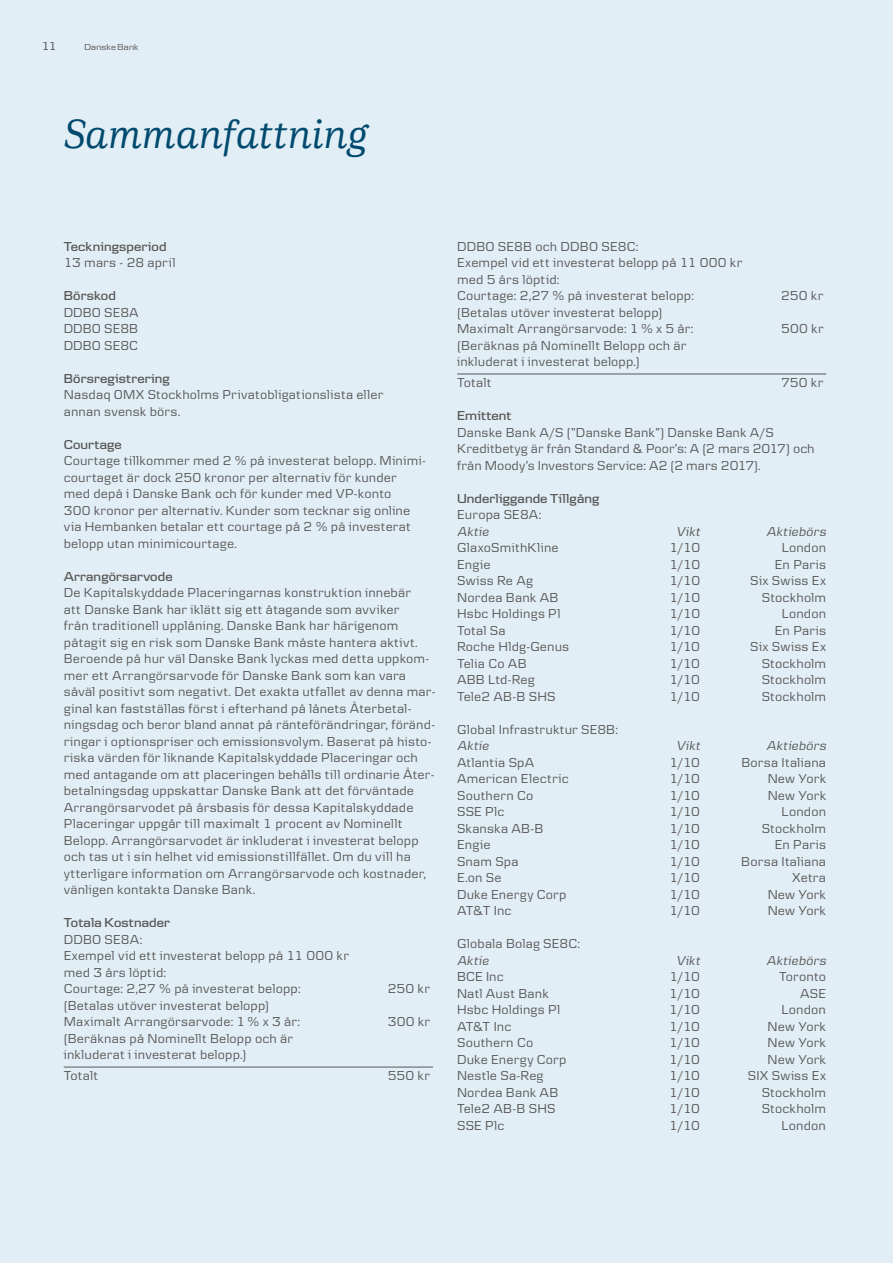
<style>
.page{position:relative;width:893px;height:1263px;background:#e2eef5}
.page>*{position:absolute;margin:0;border:0;box-sizing:border-box;transform-origin:0 0}
.t1{font:italic 500 42px "Danske Human";color:#004a6f}
.t2{font:13.5px/16.5px "Danske Text";letter-spacing:.01em;color:#575756}
.t3{font:600 13.5px "Danske Headline";letter-spacing:.01em;color:#575756}
.t4{font:italic 13.5px "Danske Text";letter-spacing:.01em;color:#575756}
.t5{font:12px "Danske Headline";color:#575756}
.t6{font:9px "Danske Headline";letter-spacing:.02em;color:#575756}
</style>
<div class="page">
<hr style="left:64px;top:1067px;width:369px;height:1px;background:#575756">
<hr style="left:457px;top:374px;width:369px;height:1px;background:#575756">
<p class="t5" style="left:42px;top:39px;width:17px">11</p>
<p class="t6" style="left:84px;top:42px;width:56px">Danske Bank</p>
<h1 class="t1" style="left:64px;top:111px;width:306px">Sammanfattning</h1>
<p class="t3" style="left:64px;top:239px;width:104px">Teckningsperiod</p>
<p class="t2" style="left:64px;top:254px;width:113px">13 mars - 28 april</p>
<p class="t3" style="left:64px;top:288px;width:54px">Börskod</p>
<p class="t2" style="left:64px;top:304px;width:76px;text-align:justify">DDBO SE8A DDBO SE8B DDBO SE8C</p>
<p class="t3" style="left:64px;top:371px;width:107px">Börsregistrering</p>
<p class="t2" style="left:64px;top:386px;width:321px">Nasdaq OMX Stockholms Privatobligationslista eller annan svensk börs.</p>
<p class="t3" style="left:64px;top:437px;width:59px">Courtage</p>
<p class="t2" style="left:64px;top:452px;width:364px">Courtage tillkommer med 2 % på investerat belopp. Minimi&shy;courtaget är dock 250 kronor per alternativ för kunder med depå i Danske Bank och för kunder med VP-konto<br>300 kronor per alternativ. Kunder som tecknar sig online via Hembanken betalar ett courtage på 2 % på investerat belopp utan minimicourtage.</p>
<p class="t3" style="left:64px;top:569px;width:110px">Arrangörsarvode</p>
<p class="t2" style="left:64px;top:584px;width:373px">De Kapitalskyddade Placeringarnas konstruktion innebär<br>att Danske Bank har iklätt sig ett åtagande som avviker<br>från traditionell upplåning. Danske Bank har härigenom påtagit sig en risk som Danske Bank måste hantera aktivt.<br>Beroende på hur väl Danske Bank lyckas med detta uppkom&shy;mer ett Arrangörsarvode för Danske Bank som kan vara såväl positivt som negativt. Det exakta utfallet av denna mar&shy;ginal kan fastställas först i efterhand på lånets Återbetal&shy;ningsdag och beror bland annat på ränteförändringar, föränd&shy;ringar i optionspriser och emissionsvolym. Baserat på histo&shy;riska värden för liknande Kapitalskyddade Placeringar och med antagande om att placeringen behålls till ordinarie Åter&shy;betalningsdag uppskattar Danske Bank att det förväntade Arrangörsarvodet på årsbasis för dessa Kapitalskyddade Placeringar uppgår till maximalt 1 procent av Nominellt Belopp. Arrangörsarvodet är inkluderat i investerat belopp och tas ut i sin helhet vid emissionstillfället. Om du vill ha ytterligare information om Arrangörsarvode och kostnader, vänligen kontakta Danske Bank.</p>
<p class="t3" style="left:64px;top:915px;width:108px">Totala Kostnader</p>
<p class="t2" style="left:64px;top:931px;width:287px">DDBO SE8A:<br>Exempel vid ett investerat belopp på 11 000 kr med 3 års löptid:<br>Courtage: 2,27 % på investerat belopp:</p>
<p class="t2" style="left:388px;top:980px;width:44px">250 kr</p>
<p class="t2" style="left:64px;top:997px;width:238px">(Betalas utöver investerat belopp)<br>Maximalt Arrangörsarvode: 1 % x 3 år:</p>
<p class="t2" style="left:388px;top:1013px;width:44px">300 kr</p>
<p class="t2" style="left:64px;top:1030px;width:231px">(Beräknas på Nominellt Belopp och är inkluderat i investerat belopp.)</p>
<p class="t2" style="left:64px;top:1067px;width:36px">Totalt</p>
<p class="t2" style="left:388px;top:1067px;width:44px">550 kr</p>
<p class="t2" style="left:457px;top:238px;width:287px">DDBO SE8B och DDBO SE8C:<br>Exempel vid ett investerat belopp på 11 000 kr med 5 års löptid:<br>Courtage: 2,27 % på investerat belopp:</p>
<p class="t2" style="left:457px;top:304px;width:238px">(Betalas utöver investerat belopp)<br>Maximalt Arrangörsarvode: 1 % x 5 år:</p>
<p class="t2" style="left:781px;top:287px;width:44px">250 kr</p>
<p class="t2" style="left:781px;top:320px;width:44px">500 kr</p>
<p class="t2" style="left:457px;top:337px;width:231px">(Beräknas på Nominellt Belopp och är inkluderat i investerat belopp.)</p>
<p class="t2" style="left:457px;top:374px;width:36px">Totalt</p>
<p class="t2" style="left:781px;top:374px;width:44px">750 kr</p>
<p class="t3" style="left:457px;top:408px;width:56px">Emittent</p>
<p class="t2" style="left:457px;top:424px;width:359px">Danske Bank A/S (”Danske Bank”) Danske Bank A/S<br>Kreditbetyg är från Standard &amp; Poor’s: A (2 mars 2017) och från Moody’s Investors Service: A2 (2 mars 2017).</p>
<p class="t3" style="left:457px;top:490px;width:144px">Underliggande Tillgång</p>
<p class="t2" style="left:457px;top:506px;width:86px">Europa SE8A:</p>
<p class="t4" style="left:457px;top:523px;width:33px">Aktie</p>
<p class="t4" style="left:676px;top:523px;width:25px">Vikt</p>
<p class="t4" style="left:766px;top:523px;width:61px">Aktiebörs</p>
<p class="t2" style="left:457px;top:539px;width:103px">GlaxoSmithKline</p>
<p class="t2" style="left:669px;top:539px;width:32px">1/10</p>
<p class="t2" style="left:782px;top:539px;width:46px">London</p>
<p class="t2" style="left:457px;top:556px;width:35px">Engie</p>
<p class="t2" style="left:669px;top:556px;width:32px">1/10</p>
<p class="t2" style="left:775px;top:556px;width:53px">En Paris</p>
<p class="t2" style="left:457px;top:572px;width:77px">Swiss Re Ag</p>
<p class="t2" style="left:669px;top:572px;width:32px">1/10</p>
<p class="t2" style="left:750px;top:572px;width:77px">Six Swiss Ex</p>
<p class="t2" style="left:457px;top:589px;width:103px">Nordea Bank AB</p>
<p class="t2" style="left:669px;top:589px;width:32px">1/10</p>
<p class="t2" style="left:762px;top:589px;width:66px">Stockholm</p>
<p class="t2" style="left:457px;top:605px;width:105px">Hsbc Holdings Pl</p>
<p class="t2" style="left:669px;top:605px;width:32px">1/10</p>
<p class="t2" style="left:782px;top:605px;width:46px">London</p>
<p class="t2" style="left:457px;top:622px;width:50px">Total Sa</p>
<p class="t2" style="left:669px;top:622px;width:32px">1/10</p>
<p class="t2" style="left:775px;top:622px;width:53px">En Paris</p>
<p class="t2" style="left:457px;top:638px;width:114px">Roche Hldg-Genus</p>
<p class="t2" style="left:669px;top:638px;width:32px">1/10</p>
<p class="t2" style="left:750px;top:638px;width:77px">Six Swiss Ex</p>
<p class="t2" style="left:457px;top:655px;width:71px">Telia Co AB</p>
<p class="t2" style="left:669px;top:655px;width:32px">1/10</p>
<p class="t2" style="left:762px;top:655px;width:66px">Stockholm</p>
<p class="t2" style="left:457px;top:671px;width:79px">ABB Ltd-Reg</p>
<p class="t2" style="left:669px;top:671px;width:32px">1/10</p>
<p class="t2" style="left:762px;top:671px;width:66px">Stockholm</p>
<p class="t2" style="left:457px;top:688px;width:100px">Tele2 AB-B SHS</p>
<p class="t2" style="left:669px;top:688px;width:32px">1/10</p>
<p class="t2" style="left:762px;top:688px;width:66px">Stockholm</p>
<p class="t2" style="left:457px;top:721px;width:162px">Global Infrastruktur SE8B:</p>
<p class="t4" style="left:457px;top:738px;width:33px">Aktie</p>
<p class="t4" style="left:676px;top:738px;width:25px">Vikt</p>
<p class="t4" style="left:766px;top:738px;width:61px">Aktiebörs</p>
<p class="t2" style="left:457px;top:754px;width:79px">Atlantia SpA</p>
<p class="t2" style="left:669px;top:754px;width:32px">1/10</p>
<p class="t2" style="left:741px;top:754px;width:86px">Borsa Italiana</p>
<p class="t2" style="left:457px;top:770px;width:113px">American Electric</p>
<p class="t2" style="left:669px;top:770px;width:32px">1/10</p>
<p class="t2" style="left:768px;top:770px;width:60px">New York</p>
<p class="t2" style="left:457px;top:787px;width:78px">Southern Co</p>
<p class="t2" style="left:669px;top:787px;width:32px">1/10</p>
<p class="t2" style="left:768px;top:787px;width:60px">New York</p>
<p class="t2" style="left:457px;top:803px;width:49px">SSE Plc</p>
<p class="t2" style="left:669px;top:803px;width:32px">1/10</p>
<p class="t2" style="left:782px;top:803px;width:46px">London</p>
<p class="t2" style="left:457px;top:820px;width:88px">Skanska AB-B</p>
<p class="t2" style="left:669px;top:820px;width:32px">1/10</p>
<p class="t2" style="left:762px;top:820px;width:66px">Stockholm</p>
<p class="t2" style="left:457px;top:836px;width:35px">Engie</p>
<p class="t2" style="left:669px;top:836px;width:32px">1/10</p>
<p class="t2" style="left:775px;top:836px;width:53px">En Paris</p>
<p class="t2" style="left:457px;top:853px;width:63px">Snam Spa</p>
<p class="t2" style="left:669px;top:853px;width:32px">1/10</p>
<p class="t2" style="left:741px;top:853px;width:86px">Borsa Italiana</p>
<p class="t2" style="left:457px;top:869px;width:46px">E.on Se</p>
<p class="t2" style="left:669px;top:869px;width:32px">1/10</p>
<p class="t2" style="left:792px;top:869px;width:35px">Xetra</p>
<p class="t2" style="left:457px;top:886px;width:111px">Duke Energy Corp</p>
<p class="t2" style="left:669px;top:886px;width:32px">1/10</p>
<p class="t2" style="left:768px;top:886px;width:60px">New York</p>
<p class="t2" style="left:457px;top:902px;width:56px">AT&amp;T Inc</p>
<p class="t2" style="left:669px;top:902px;width:32px">1/10</p>
<p class="t2" style="left:768px;top:902px;width:60px">New York</p>
<p class="t2" style="left:457px;top:935px;width:125px">Globala Bolag SE8C:</p>
<p class="t4" style="left:457px;top:952px;width:33px">Aktie</p>
<p class="t4" style="left:676px;top:952px;width:25px">Vikt</p>
<p class="t4" style="left:766px;top:952px;width:61px">Aktiebörs</p>
<p class="t2" style="left:457px;top:968px;width:48px">BCE Inc</p>
<p class="t2" style="left:669px;top:968px;width:32px">1/10</p>
<p class="t2" style="left:779px;top:968px;width:48px">Toronto</p>
<p class="t2" style="left:457px;top:985px;width:93px">Natl Aust Bank</p>
<p class="t2" style="left:669px;top:985px;width:32px">1/10</p>
<p class="t2" style="left:800px;top:985px;width:27px">ASE</p>
<p class="t2" style="left:457px;top:1001px;width:105px">Hsbc Holdings Pl</p>
<p class="t2" style="left:669px;top:1001px;width:32px">1/10</p>
<p class="t2" style="left:782px;top:1001px;width:46px">London</p>
<p class="t2" style="left:457px;top:1018px;width:56px">AT&amp;T Inc</p>
<p class="t2" style="left:669px;top:1018px;width:32px">1/10</p>
<p class="t2" style="left:768px;top:1018px;width:60px">New York</p>
<p class="t2" style="left:457px;top:1034px;width:78px">Southern Co</p>
<p class="t2" style="left:669px;top:1034px;width:32px">1/10</p>
<p class="t2" style="left:768px;top:1034px;width:60px">New York</p>
<p class="t2" style="left:457px;top:1051px;width:111px">Duke Energy Corp</p>
<p class="t2" style="left:669px;top:1051px;width:32px">1/10</p>
<p class="t2" style="left:768px;top:1051px;width:60px">New York</p>
<p class="t2" style="left:457px;top:1067px;width:88px">Nestle Sa-Reg</p>
<p class="t2" style="left:669px;top:1067px;width:32px">1/10</p>
<p class="t2" style="left:748px;top:1067px;width:80px">SIX Swiss Ex</p>
<p class="t2" style="left:457px;top:1083px;width:103px">Nordea Bank AB</p>
<p class="t2" style="left:669px;top:1083px;width:32px">1/10</p>
<p class="t2" style="left:762px;top:1083px;width:66px">Stockholm</p>
<p class="t2" style="left:457px;top:1100px;width:100px">Tele2 AB-B SHS</p>
<p class="t2" style="left:669px;top:1100px;width:32px">1/10</p>
<p class="t2" style="left:762px;top:1100px;width:66px">Stockholm</p>
<p class="t2" style="left:457px;top:1116px;width:49px">SSE Plc</p>
<p class="t2" style="left:669px;top:1116px;width:32px">1/10</p>
<p class="t2" style="left:782px;top:1116px;width:46px">London</p>
</div>
